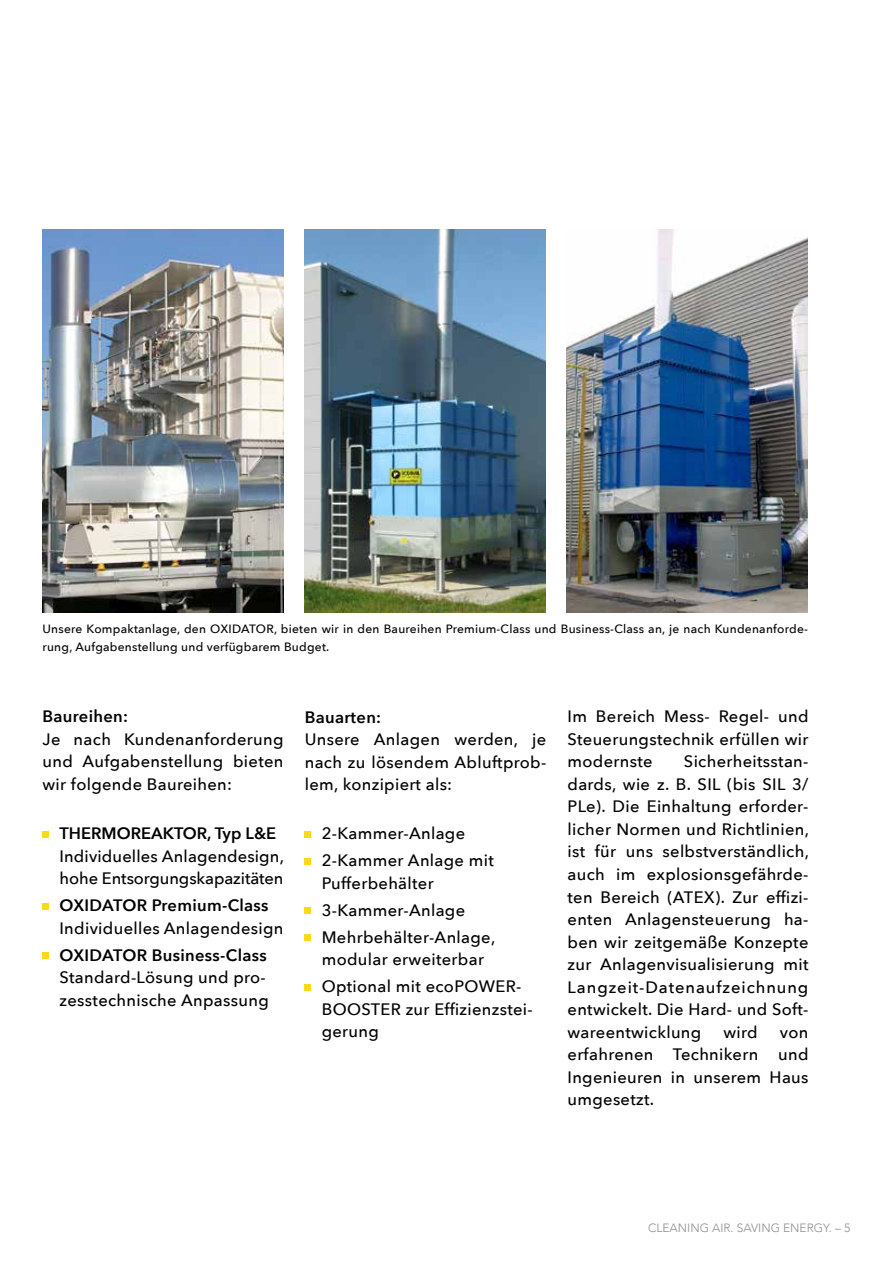
<style>
.page{position:relative;width:893px;height:1263px;background:#fff}
.page>*{position:absolute;margin:0;border:0;box-sizing:border-box;transform-origin:0 0}
.t1{font:500 16.5px/22.5px "Avenir Next";letter-spacing:.02em;color:#000}
.t2{font:600 16.5px "Avenir Next";letter-spacing:.02em;color:#000}
.t3{font:600 16.5px "Avenir Next";color:#000}
.t4{font:500 12px/18px "Avenir Next";letter-spacing:.02em;color:#000}
.t5{font:300 12px "Avenir";color:#938c90}
</style>
<div class="page">
<img style="left:43px;top:230px;width:240px;height:382px">
<img style="left:567px;top:230px;width:241px;height:382px">
<img style="left:305px;top:230px;width:241px;height:382px">
<svg style="left:43px;top:831px;width:6px;height:6px"></svg>
<svg style="left:43px;top:903px;width:6px;height:6px"></svg>
<div style="left:43px;top:952px;width:6px;height:7px;background:#f9da1b"></div>
<svg style="left:305px;top:831px;width:6px;height:6px"></svg>
<svg style="left:305px;top:858px;width:6px;height:6px"></svg>
<div style="left:305px;top:907px;width:6px;height:7px;background:#f9da1b"></div>
<div style="left:305px;top:934px;width:6px;height:7px;background:#f9da1b"></div>
<svg style="left:305px;top:984px;width:6px;height:6px"></svg>
<p class="t4" style="left:43px;top:619px;width:767px">Unsere Kompaktanlage, den OXIDATOR, bieten wir in den Baureihen Premium-Class und Business-Class an, je nach Kundenanforde&shy;rung, Aufgabenstellung und verfügbarem Budget.</p>
<p class="t2" style="left:43px;top:702px;width:87px">Baureihen:</p>
<p class="t1" style="left:43px;top:727px;width:242px;text-align:justify">Je nach Kundenanforderung und Aufgabenstellung bieten wir folgende Baureihen:</p>
<p class="t3" style="left:60px;top:819px;width:218px">THERMOREAKTOR, Typ L&amp;E</p>
<p class="t1" style="left:60px;top:844px;width:226px">Individuelles Anlagendesign, hohe Entsorgungskapazitäten</p>
<p class="t2" style="left:60px;top:891px;width:211px">OXIDATOR Premium-Class</p>
<p class="t1" style="left:60px;top:916px;width:225px">Individuelles Anlagendesign</p>
<p class="t2" style="left:60px;top:941px;width:209px">OXIDATOR Business-Class</p>
<p class="t1" style="left:60px;top:966px;width:211px">Standard-Lösung und pro&shy;zesstechnische Anpassung</p>
<p class="t2" style="left:305px;top:703px;width:78px">Bauarten:</p>
<p class="t1" style="left:305px;top:727px;width:243px;text-align:justify">Unsere Anlagen werden, je nach zu lösendem Abluftprob&shy;lem, konzipiert als:</p>
<p class="t1" style="left:322px;top:820px;width:174px;line-height:27px">2-Kammer-Anlage<br>2-Kammer Anlage mit</p>
<p class="t1" style="left:322px;top:869px;width:175px;line-height:27px">Pufferbehälter<br>3-Kammer-Anlage<br>Mehrbehälter-Anlage,</p>
<p class="t1" style="left:322px;top:946px;width:201px;line-height:27px">modular erweiterbar<br>Optional mit ecoPOWER-</p>
<p class="t1" style="left:322px;top:997px;width:213px">BOOSTER zur Effizienzstei&shy;gerung</p>
<p class="t1" style="left:568px;top:705px;width:242px;text-align:justify">Im Bereich Mess- Regel- und Steuerungstechnik erfüllen wir modernste</p>
<p class="t1" style="left:568px;top:750px;width:243px;text-align:justify;text-indent:116px">Sicherheitsstan&shy;dards, wie z. B. SIL (bis SIL 3/ PLe). Die Einhaltung erforder&shy;licher Normen und Richtlinien, ist für uns selbstverständlich, auch im explosionsgefährde&shy;ten Bereich (ATEX). Zur effizi&shy;enten Anlagensteuerung ha&shy;ben wir zeitgemäße Konzepte zur Anlagenvisualisierung mit Langzeit-Datenaufzeichnung entwickelt. Die Hard- und Soft&shy;wareentwicklung</p>
<p class="t1" style="left:723px;top:1020px;width:36px">wird</p>
<p class="t1" style="left:568px;top:1020px;width:242px;text-align:justify;text-indent:212px">von erfahrenen Technikern und Ingenieuren in unserem Haus umgesetzt.</p>
<p class="t5" style="left:648px;top:1221px;width:204px">CLEANING AIR. SAVING ENERGY. – 5</p>
</div>
